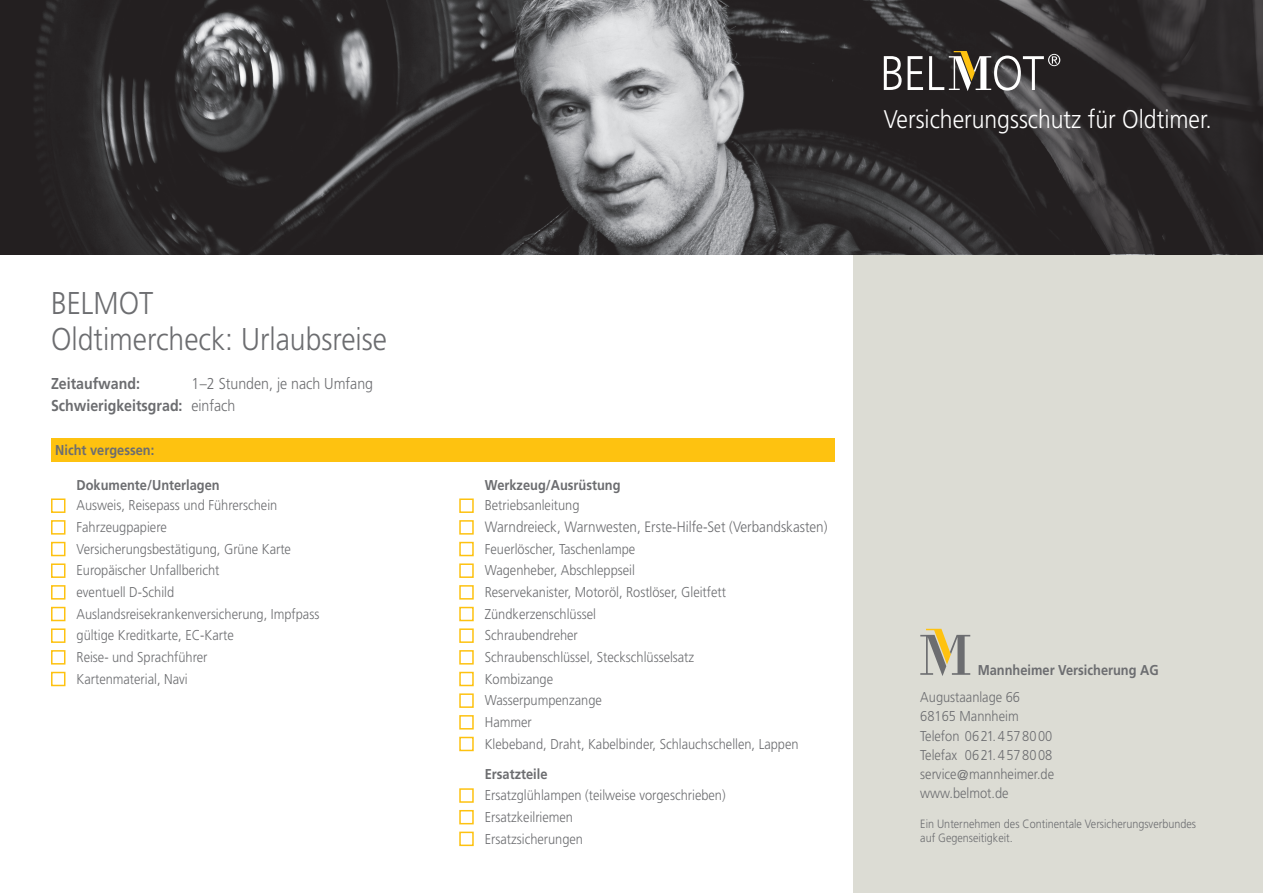
<style>
.page{position:relative;width:1263px;height:893px;background:#fff}
.page>*{position:absolute;margin:0;border:0;box-sizing:border-box;transform-origin:0 0}
.t1{font:300 31.5px/36px "Frutiger";color:#6c6d70;scale:.9 1}
.t2{font:300 25.5px "Frutiger";color:#fff;scale:.9 1}
.t3{font:300 15.75px/22.5px "Frutiger";color:#6c6d70;scale:.9 1}
.t4{font:700 15.75px "Frutiger";color:#6c6d70;scale:.9 1}
.t5{font:300 15px "Frutiger";color:#6c6d70;scale:.9 1}
.t6{font:300 14.25px/21.6px "Frutiger";color:#6c6d70;scale:.9 1}
.t7{font:700 14.25px "Frutiger";color:#6c6d70;scale:.9 1}
.t8{font:300 12px/14.2px "Frutiger";color:#6c6d70;scale:.9 1}
.s1{font-weight:700}
</style>
<div class="page">
<div style="left:853px;top:240px;width:410px;height:653px;background:#dcdcd4"></div>
<img style="left:0;top:0;width:913px;height:254px">
<svg style="left:913px;top:0;width:350px;height:254px;background:#2d2a2b"></svg>
<svg style="left:884px;top:56px;width:17px;height:34px"></svg>
<svg style="left:907px;top:56px;width:16px;height:34px"></svg>
<svg style="left:929px;top:51px;width:131px;height:40px"></svg>
<svg style="left:920px;top:629px;width:50px;height:47px"></svg>
<div style="left:459px;top:498px;width:15px;height:15px;border:2px solid #fec210"></div>
<div style="left:459px;top:520px;width:15px;height:15px;border:2px solid #fec210"></div>
<div style="left:459px;top:542px;width:15px;height:14px;border:2px solid #fec210"></div>
<div style="left:459px;top:563px;width:15px;height:15px;border:2px solid #fec210"></div>
<div style="left:459px;top:585px;width:15px;height:15px;border:2px solid #fec210"></div>
<div style="left:459px;top:607px;width:15px;height:14px;border:2px solid #fec210"></div>
<div style="left:459px;top:628px;width:15px;height:15px;border:2px solid #fec210"></div>
<div style="left:459px;top:650px;width:15px;height:15px;border:2px solid #fec210"></div>
<div style="left:459px;top:672px;width:15px;height:14px;border:2px solid #fec210"></div>
<div style="left:459px;top:693px;width:15px;height:15px;border:2px solid #fec210"></div>
<div style="left:459px;top:715px;width:15px;height:14px;border:2px solid #fec210"></div>
<div style="left:459px;top:737px;width:15px;height:14px;border:2px solid #fec210"></div>
<div style="left:459px;top:788px;width:15px;height:15px;border:2px solid #fec210"></div>
<div style="left:459px;top:810px;width:15px;height:14px;border:2px solid #fec210"></div>
<div style="left:459px;top:832px;width:15px;height:14px;border:2px solid #fec210"></div>
<div style="left:51px;top:498px;width:14px;height:15px;border:2px solid #fec210"></div>
<div style="left:51px;top:520px;width:14px;height:15px;border:2px solid #fec210"></div>
<div style="left:51px;top:542px;width:14px;height:14px;border:2px solid #fec210"></div>
<div style="left:51px;top:563px;width:14px;height:15px;border:2px solid #fec210"></div>
<div style="left:51px;top:585px;width:14px;height:15px;border:2px solid #fec210"></div>
<div style="left:51px;top:607px;width:14px;height:14px;border:2px solid #fec210"></div>
<div style="left:51px;top:628px;width:14px;height:15px;border:2px solid #fec210"></div>
<div style="left:51px;top:650px;width:14px;height:15px;border:2px solid #fec210"></div>
<div style="left:51px;top:672px;width:14px;height:14px;border:2px solid #fec210"></div>
<div style="left:51px;top:438px;width:784px;height:24px;background:#fec210"></div>
<h1 class="t1" style="left:51px;top:285px;width:375px">BELMOT<br>Oldtimercheck: Urlaubsreise</h1>
<p class="t4" style="left:51px;top:374px;width:100px">Zeitaufwand:</p>
<p class="t3" style="left:51px;top:372px;width:359px;text-indent:140px">1–2 Stunden, je nach Umfang<br><span class="s1">Schwierigkeitsgrad:</span> einfach</p>
<p class="t7" style="left:55px;top:442px;width:112px">Nicht vergessen:</p>
<p class="t7" style="left:77px;top:476px;width:161px">Dokumente/Unterlagen</p>
<p class="t6" style="left:77px;top:495px;width:271px">Ausweis, Reisepass und Führerschein<br>Fahrzeugpapiere<br>Versicherungsbestätigung, Grüne Karte<br>Europäischer Unfallbericht<br>eventuell D-Schild<br>Auslandsreisekrankenversicherung, Impfpass gültige Kreditkarte, EC-Karte<br>Reise- und Sprachführer<br>Kartenmaterial, Navi</p>
<h2 class="t2" style="left:884px;top:104px;width:366px">Versicherungsschutz für Oldtimer.</h2>
<p class="t7" style="left:485px;top:476px;width:152px">Werkzeug/Ausrüstung</p>
<p class="t6" style="left:485px;top:495px;width:107px">Betriebsanleitung</p>
<p class="t5" style="left:485px;top:519px;width:382px">Warndreieck, Warnwesten, Erste-Hilfe-Set (Verbandskasten)</p>
<p class="t6" style="left:485px;top:538px;width:350px">Feuerlöscher, Taschenlampe<br>Wagenheber, Abschleppseil<br>Reservekanister, Motoröl, Rostlöser, Gleitfett<br>Zündkerzenschlüssel<br>Schraubendreher<br>Schraubenschlüssel, Steckschlüsselsatz<br>Kombizange<br>Wasserpumpenzange<br>Hammer<br>Klebeband, Draht, Kabelbinder, Schlauchschellen, Lappen</p>
<p class="t7" style="left:485px;top:765px;width:71px">Ersatzteile</p>
<p class="t6" style="left:485px;top:784px;width:269px">Ersatzglühlampen (teilweise vorgeschrieben)<br>Ersatzkeilriemen<br>Ersatzsicherungen</p>
<p class="t7" style="left:978px;top:661px;width:203px">Mannheimer Versicherung AG</p>
<p class="t6" style="left:920px;top:688px;width:150px;line-height:19.2px">Augustaanlage 66<br>68165 Mannheim<br>Telefon 0621.4578000<br>Telefax 0621.4578008 service@mannheimer.de www.belmot.de</p>
<p class="t8" style="left:920px;top:816px;width:308px">Ein Unternehmen des Continentale Versicherungsverbundes auf Gegenseitigkeit.</p>
</div>
